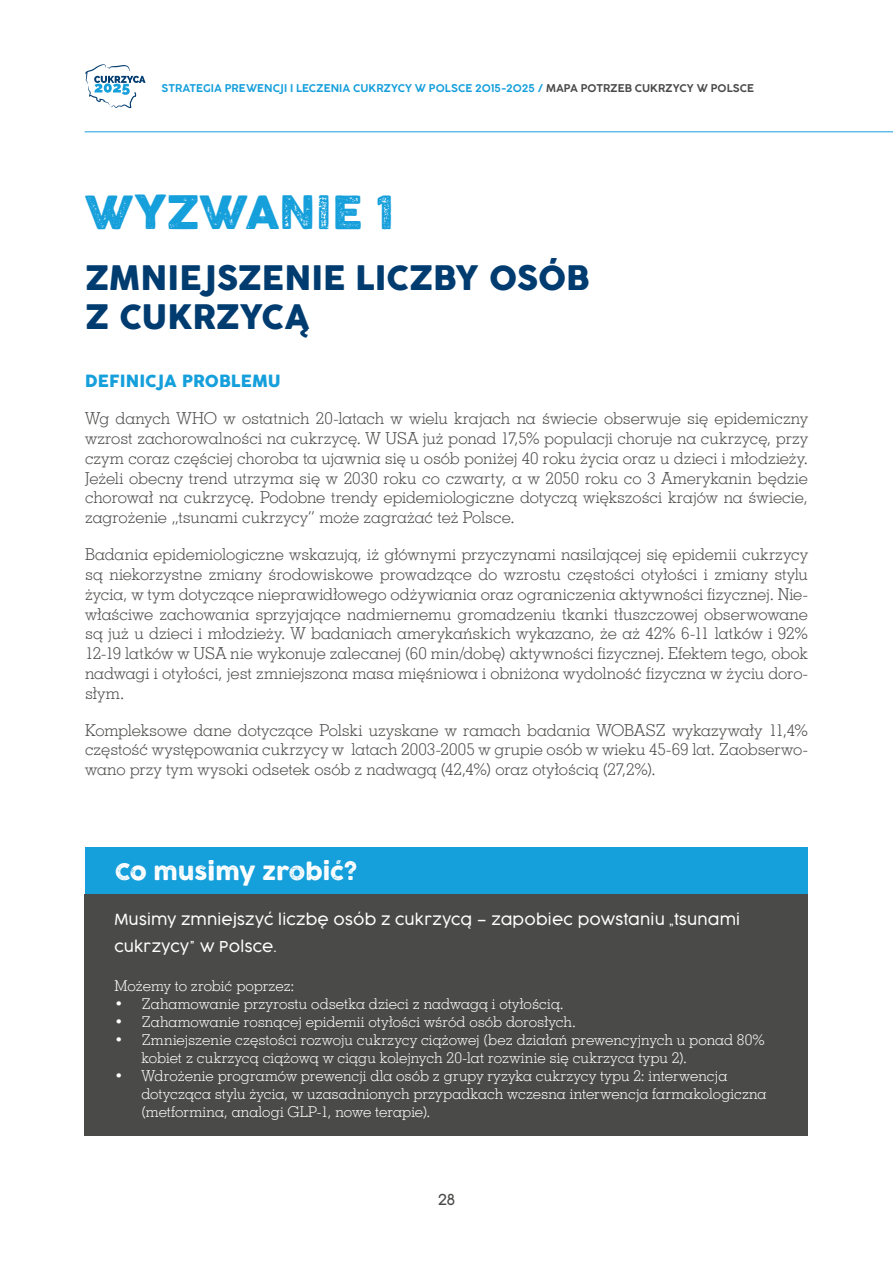
<style>
.page{position:relative;width:893px;height:1263px;background:#fff}
.page>*{position:absolute;margin:0;border:0;box-sizing:border-box;transform-origin:0 0}
.t1{font:45px "Cocogoose Letterpress";letter-spacing:.01em;color:#159fdb}
.t2{font:33px/39.6px "Cocogoose";color:#003c70}
.t3{font:22.5px "Cocogoose Letterpress";letter-spacing:.01em;color:#fff}
.t4{font:16.5px/19.8px "Geo Slab 703 Lt EU";letter-spacing:-.005em;color:#4a4a49;text-align:justify}
.t5{font:16.5px "Cocogoose";letter-spacing:.005em;color:#159fdb}
.t6{font:15px/18px "Geo Slab 703 Lt EU";letter-spacing:-.005em;color:#fff}
.t7{font:300 15px/27px "Cocogoose";letter-spacing:.015em;color:#fff}
.t8{font:300 15px "Cocogoose";color:#4a4a49}
.t9{font:600 10.5px "Cocogoose";color:#159fdb}
.s1{color:#4a4a49}
</style>
<div class="page">
<svg style="left:85px;top:64px;width:61px;height:44px"></svg>
<hr style="left:85px;top:131px;width:808px;height:1px;background:#159fdb">
<div style="left:85px;top:894px;width:723px;height:241px;background:#4a4a49"></div>
<div style="left:85px;top:847px;width:723px;height:47px;background:#159fdb"></div>
<p class="t9" style="left:162px;top:81px;width:594px">STRATEGIA PREWENCJI I LECZENIA CUKRZYCY W POLSCE 2015-2025 / <span class="s1">MAPA POTRZEB CUKRZYCY W POLSCE</span></p>
<h1 class="t1" style="left:85px;top:187px;width:310px">WYZWANIE 1</h1>
<h2 class="t2" style="left:85px;top:259px;width:506px">ZMNIEJSZENIE LICZBY OSÓB<br>Z CUKRZYCĄ</h2>
<p class="t5" style="left:85px;top:370px;width:197px">DEFINICJA PROBLEMU</p>
<p class="t4" style="left:85px;top:408px;width:724px">Wg danych WHO w ostatnich 20-latach w wielu krajach na świecie obserwuje się epidemiczny wzrost zachorowalności na cukrzycę. W USA już ponad 17,5% populacji choruje na cukrzycę, przy czym coraz częściej choroba ta ujawnia się u osób poniżej 40 roku życia oraz u dzieci i młodzieży.<br>Jeżeli obecny trend utrzyma się w 2030 roku co czwarty, a w 2050 roku co 3 Amerykanin będzie chorował na cukrzycę. Podobne trendy epidemiologiczne dotyczą większości krajów na świecie, zagrożenie „tsunami cukrzycy” może zagrażać też Polsce.</p>
<p class="t4" style="left:85px;top:544px;width:724px">Badania epidemiologiczne wskazują, iż głównymi przyczynami nasilającej się epidemii cukrzycy są niekorzystne zmiany środowiskowe prowadzące do wzrostu częstości otyłości i zmiany stylu życia, w tym dotyczące nieprawidłowego odżywiania oraz ograniczenia aktywności fizycznej. Nie&shy;właściwe zachowania sprzyjające nadmiernemu gromadzeniu tkanki tłuszczowej obserwowane są już u dzieci i młodzieży. W badaniach amerykańskich wykazano, że aż 42% 6-11 latków i 92% 12-19 latków w USA nie wykonuje zalecanej (60 min/dobę) aktywności fizycznej. Efektem tego, obok nadwagi i otyłości, jest zmniejszona masa mięśniowa i obniżona wydolność fizyczna w życiu doro&shy;słym.</p>
<p class="t4" style="left:85px;top:720px;width:724px">Kompleksowe dane dotyczące Polski uzyskane w ramach badania WOBASZ wykazywały 11,4% częstość występowania cukrzycy w latach 2003-2005 w grupie osób w wieku 45-69 lat. Zaobserwo&shy;wano przy tym wysoki odsetek osób z nadwagą (42,4%) oraz otyłością (27,2%).</p>
<h3 class="t3" style="left:115px;top:859px;width:244px">Co musimy zrobić?</h3>
<p class="t7" style="left:114px;top:905px;width:627px">Musimy zmniejszyć liczbę osób z cukrzycą – zapobiec powstaniu „tsunami cukrzycy” w Polsce.</p>
<p class="t6" style="left:114px;top:976px;width:181px">Możemy to zrobić poprzez:</p>
<p class="t6" style="left:114px;top:994px;width:451px">• Zahamowanie przyrostu odsetka dzieci z nadwagą i otyłością.</p>
<p class="t6" style="left:114px;top:1012px;width:463px">• Zahamowanie rosnącej epidemii otyłości wśród osób dorosłych.</p>
<p class="t6" style="left:141px;top:1030px;width:625px;text-indent:-27px">• Zmniejszenie częstości rozwoju cukrzycy ciążowej (bez działań prewencyjnych u ponad 80% kobiet z cukrzycą ciążową w ciągu kolejnych 20-lat rozwinie się cukrzyca typu 2).</p>
<p class="t6" style="left:141px;top:1066px;width:627px;text-indent:-27px">• Wdrożenie programów prewencji dla osób z grupy ryzyka cukrzycy typu 2: interwencja dotycząca stylu życia, w uzasadnionych przypadkach wczesna interwencja farmakologiczna (metformina, analogi GLP-1, nowe terapie).</p>
<p class="t8" style="left:438px;top:1189px;width:19px">28</p>
</div>
